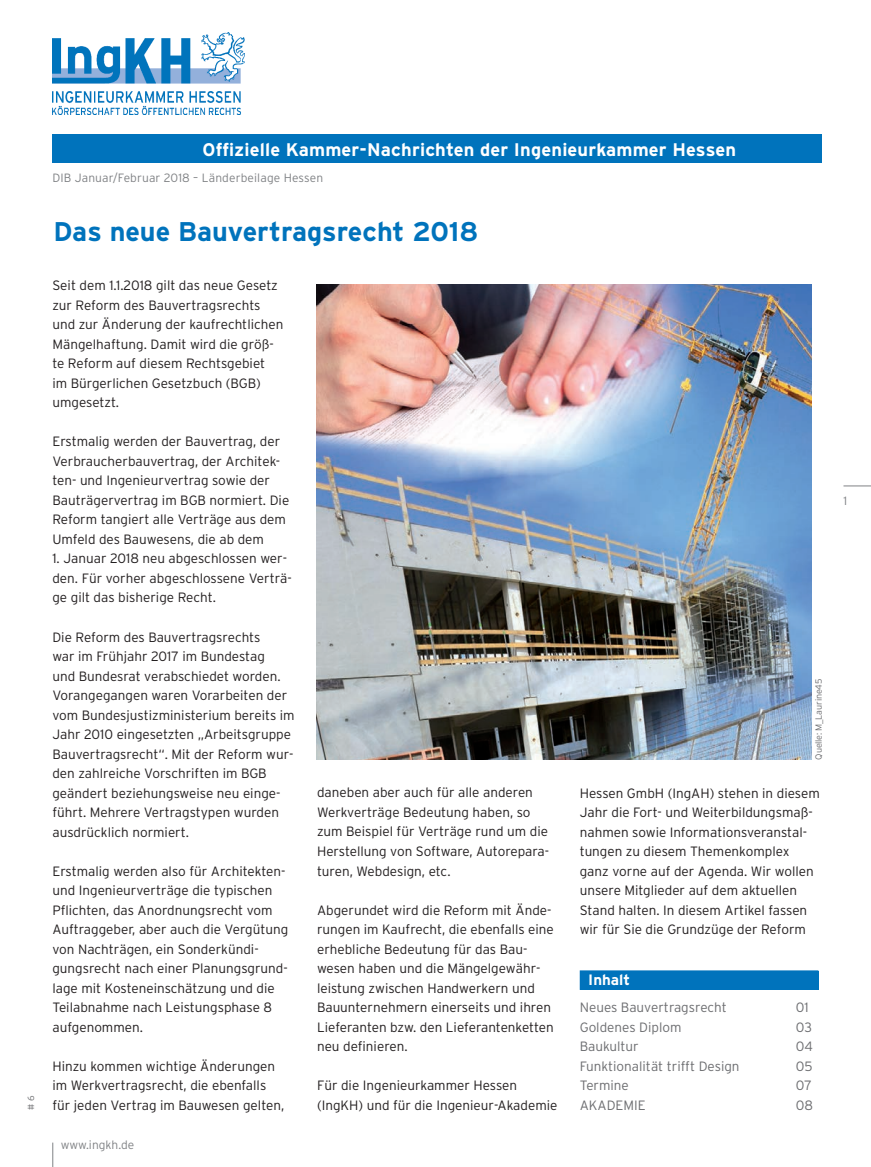
<style>
.page{position:relative;width:871px;height:1167px;background:#fff}
.page>*{position:absolute;margin:0;border:0;box-sizing:border-box;transform-origin:0 0}
.t1{font:700 27px "Interstate";color:#0073bc}
.t2{font:700 18.15px "Interstate";letter-spacing:.01em;color:#fff}
.t3{font:700 15px "Interstate";color:#fff}
.t4{font:300 13.5px/19.5px "Interstate";color:#231f20}
.t5{font:300 13.5px "Interstate";color:#6c6d70}
.t6{font:300 12px "Interstate";letter-spacing:.01em;color:#808285}
.t7{font:300 9px "Interstate";letter-spacing:-.02em;color:#6c6d70}
</style>
<div class="page">
<svg style="left:843px;top:485px;width:28px;height:1px"></svg>
<svg style="left:52px;top:1142px;width:1px;height:24px"></svg>
<img style="left:52px;top:32px;width:192px;height:83px">
<div style="left:53px;top:134px;width:769px;height:29px;background:#0073bc"></div>
<div style="left:580px;top:970px;width:238px;height:19px;background:#0073bc"></div>
<img style="left:317px;top:284px;width:494px;height:475px">
<p class="t7" style="left:26px;top:1109px;width:15px;rotate:-90deg"># 6</p>
<h2 class="t2" style="left:202px;top:139px;width:535px">Offizielle Kammer-Nachrichten der Ingenieurkammer Hessen</h2>
<p class="t6" style="left:52px;top:171px;width:272px">DIB Januar/Februar 2018 – Länderbeilage Hessen</p>
<h1 class="t1" style="left:53px;top:217px;width:426px">Das neue Bauvertragsrecht 2018</h1>
<p class="t4" style="left:52px;top:276px;width:232px">Seit dem 1.1.2018 gilt das neue Gesetz zur Reform des Bauvertragsrechts und zur Änderung der kaufrechtlichen<br>Mängelhaftung. Damit wird die größ&shy;te Reform auf diesem Rechtsgebiet im Bürgerlichen Gesetzbuch (BGB) umgesetzt.</p>
<p class="t4" style="left:52px;top:432px;width:238px">Erstmalig werden der Bauvertrag, der Verbraucherbauvertrag, der Architek&shy;ten- und Ingenieurvertrag sowie der Bauträgervertrag im BGB normiert. Die Reform tangiert alle Verträge aus dem Umfeld des Bauwesens, die ab dem</p>
<p class="t4" style="left:52px;top:549px;width:241px">1. Januar 2018 neu abgeschlossen wer&shy;den. Für vorher abgeschlossene Verträ&shy;ge gilt das bisherige Recht.</p>
<p class="t4" style="left:52px;top:627px;width:244px">Die Reform des Bauvertragsrechts<br>war im Frühjahr 2017 im Bundestag<br>und Bundesrat verabschiedet worden.<br>Vorangegangen waren Vorarbeiten der vom Bundesjustizministerium bereits im Jahr 2010 eingesetzten „Arbeitsgruppe Bauvertragsrecht“. Mit der Reform wur&shy;den zahlreiche Vorschriften im BGB geändert beziehungsweise neu einge&shy;führt. Mehrere Vertragstypen wurden ausdrücklich normiert.</p>
<p class="t4" style="left:52px;top:861px;width:237px">Erstmalig werden also für Architekten&shy;und Ingenieurverträge die typischen Pflichten, das Anordnungsrecht vom Auftraggeber, aber auch die Vergütung von Nachträgen, ein Sonderkündi&shy;gungsrecht nach einer Planungsgrund&shy;lage mit Kosteneinschätzung und die Teilabnahme nach Leistungsphase 8 aufgenommen.</p>
<p class="t4" style="left:52px;top:1055px;width:233px">Hinzu kommen wichtige Änderungen im Werkvertragsrecht, die ebenfalls für jeden Vertrag im Bauwesen gelten,</p>
<p class="t6" style="left:61px;top:1137px;width:75px">www.ingkh.de</p>
<p class="t4" style="left:317px;top:782px;width:234px">daneben aber auch für alle anderen Werkverträge Bedeutung haben, so zum Beispiel für Verträge rund um die Herstellung von Software, Autorepara&shy;turen, Webdesign, etc.</p>
<p class="t4" style="left:317px;top:899px;width:238px">Abgerundet wird die Reform mit Ände&shy;rungen im Kaufrecht, die ebenfalls eine erhebliche Bedeutung für das Bau&shy;wesen haben und die Mängelgewähr&shy;leistung zwischen Handwerkern und Bauunternehmern einerseits und ihren Lieferanten bzw. den Lieferantenketten neu definieren.</p>
<p class="t4" style="left:317px;top:1075px;width:242px">Für die Ingenieurkammer Hessen (IngKH) und für die Ingenieur-Akademie</p>
<p class="t7" style="left:813px;top:759px;width:82px;rotate:-90deg">Quelle: M_Laurine45</p>
<p class="t4" style="left:580px;top:783px;width:242px">Hessen GmbH (IngAH) stehen in diesem Jahr die Fort- und Weiterbildungsmaß&shy;nahmen sowie Informationsveranstal&shy;tungen zu diesem Themenkomplex ganz vorne auf der Agenda. Wir wollen unsere Mitglieder auf dem aktuellen Stand halten. In diesem Artikel fassen wir für Sie die Grundzüge der Reform</p>
<p class="t3" style="left:588px;top:970px;width:43px">Inhalt</p>
<p class="t5" style="left:580px;top:999px;width:149px">Neues Bauvertragsrecht</p>
<p class="t5" style="left:796px;top:999px;width:14px">01</p>
<p class="t5" style="left:580px;top:1019px;width:103px">Goldenes Diplom</p>
<p class="t5" style="left:796px;top:1019px;width:18px">03</p>
<p class="t5" style="left:580px;top:1038px;width:60px">Baukultur</p>
<p class="t5" style="left:796px;top:1038px;width:19px">04</p>
<p class="t5" style="left:580px;top:1058px;width:161px">Funktionalität trifft Design</p>
<p class="t5" style="left:796px;top:1058px;width:18px">05</p>
<p class="t5" style="left:580px;top:1077px;width:51px">Termine</p>
<p class="t5" style="left:796px;top:1077px;width:18px">07</p>
<p class="t5" style="left:580px;top:1097px;width:68px">AKADEMIE</p>
<p class="t5" style="left:796px;top:1097px;width:19px">08</p>
<p class="t6" style="left:843px;top:494px;width:5px">1</p>
</div>
